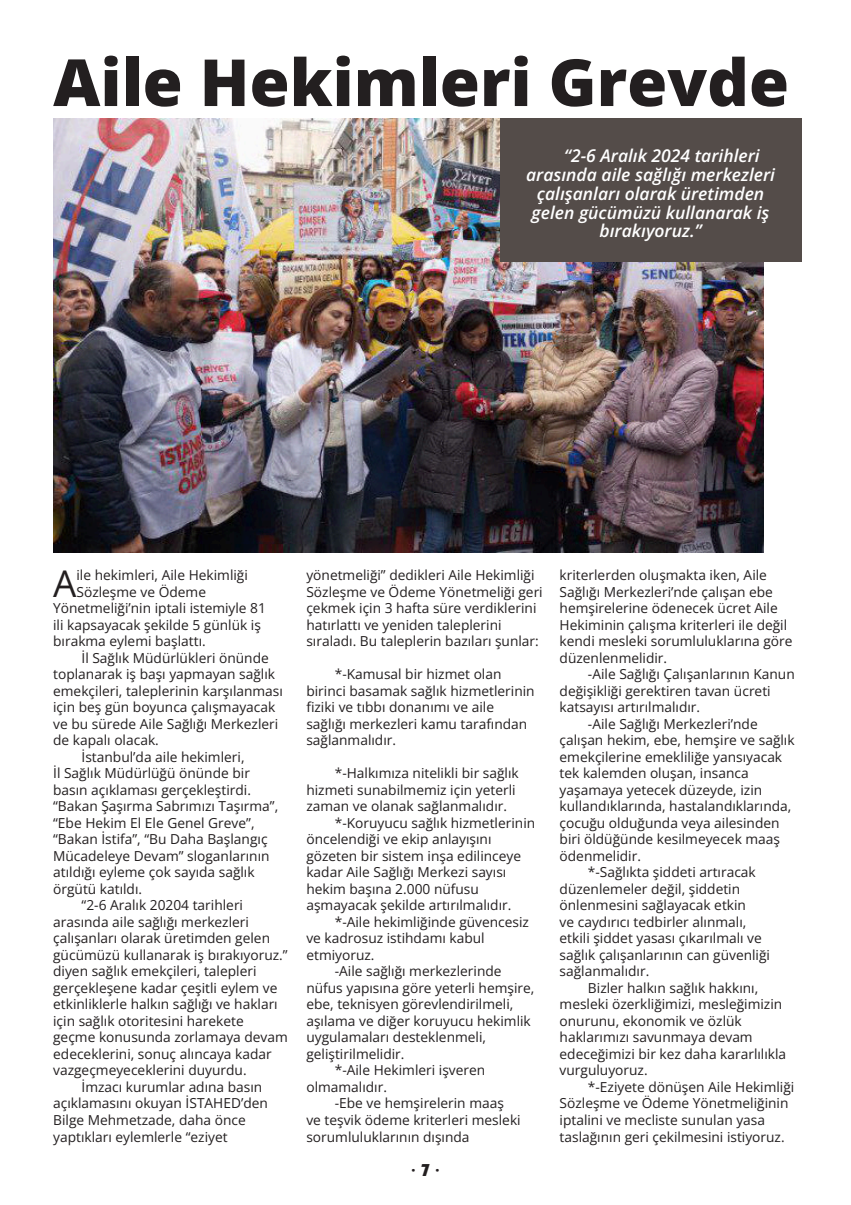
<style>
.page{position:relative;width:851px;height:1205px;background:#fff}
.page>*{position:absolute;margin:0;border:0;box-sizing:border-box;transform-origin:0 0}
.t1{font:65px "Open Sans";color:#231f20}
.t2{font:36.88px "Open Sans";color:#231f20}
.t3{font:italic 17.5px "Open Sans";color:#fff}
.t4{font:16.25px "Open Sans";color:#231f20}
.t5{font:13.75px/16.5px "Open Sans";color:#231f20}
.s1{font-family:"Revue BT"}
</style>
<div class="page">
<img style="left:53px;top:119px;width:710px;height:434px">
<div style="left:500px;top:119px;width:301px;height:143px;background:#544c49"></div>
<h1 class="t1" style="left:53px;top:38px;width:737px">Aile Hekimleri Grevde</h1>
<p class="t3" style="left:564px;top:144px;width:197px">“2-6 Aralık 2024 tarihleri</p>
<p class="t3" style="left:526px;top:162px;width:250px">arasında aile sağlığı merkezleri</p>
<p class="t3" style="left:536px;top:181px;width:229px">çalışanları olarak üretimden</p>
<p class="t3" style="left:531px;top:200px;width:239px">gelen gücümüzü kullanarak iş</p>
<p class="t3" style="left:599px;top:219px;width:103px">bırakıyoruz.”</p>
<h2 class="t2" style="left:53px;top:558px;width:25px">A</h2>
<p class="t5" style="left:76px;top:567px;width:173px">ile hekimleri, Aile Hekimliği</p>
<p class="t5" style="left:76px;top:583px;width:131px">Sözleşme ve Ödeme</p>
<p class="t5" style="left:53px;top:600px;width:214px">Yönetmeliği’nin iptali istemiyle 81</p>
<p class="t5" style="left:53px;top:616px;width:209px">ili kapsayacak şekilde 5 günlük iş</p>
<p class="t5" style="left:53px;top:633px;width:154px">bırakma eylemi başlattı.</p>
<p class="t5" style="left:82px;top:649px;width:189px">İl Sağlık Müdürlükleri önünde</p>
<p class="t5" style="left:53px;top:666px;width:223px">toplanarak iş başı yapmayan sağlık</p>
<p class="t5" style="left:53px;top:682px;width:231px">emekçileri, taleplerinin karşılanması</p>
<p class="t5" style="left:53px;top:699px;width:224px">için beş gün boyunca çalışmayacak</p>
<p class="t5" style="left:53px;top:715px;width:226px">ve bu sürede Aile Sağlığı Merkezleri</p>
<p class="t5" style="left:53px;top:732px;width:107px">de kapalı olacak.</p>
<p class="t5" style="left:82px;top:748px;width:164px">İstanbul’da aile hekimleri,</p>
<p class="t5" style="left:53px;top:765px;width:198px">İl Sağlık Müdürlüğü önünde bir</p>
<p class="t5" style="left:53px;top:781px;width:199px">basın açıklaması gerçekleştirdi.</p>
<p class="t5" style="left:53px;top:798px;width:226px">“Bakan Şaşırma Sabrımızı Taşırma”,</p>
<p class="t5" style="left:53px;top:814px;width:203px">“Ebe Hekim El Ele Genel Greve”,</p>
<p class="t5" style="left:53px;top:831px;width:216px">“Bakan İstifa”, “Bu Daha Başlangıç</p>
<p class="t5" style="left:53px;top:847px;width:218px">Mücadeleye Devam” sloganlarının</p>
<p class="t5" style="left:53px;top:864px;width:203px">atıldığı eyleme çok sayıda sağlık</p>
<p class="t5" style="left:53px;top:880px;width:90px">örgütü katıldı.</p>
<p class="t5" style="left:82px;top:897px;width:163px">“2-6 Aralık 20204 tarihleri</p>
<p class="t5" style="left:53px;top:913px;width:197px">arasında aile sağlığı merkezleri</p>
<p class="t5" style="left:53px;top:930px;width:218px">çalışanları olarak üretimden gelen</p>
<p class="t5" style="left:53px;top:946px;width:236px">gücümüzü kullanarak iş bırakıyoruz.”</p>
<p class="t5" style="left:53px;top:963px;width:205px">diyen sağlık emekçileri, talepleri</p>
<p class="t5" style="left:53px;top:979px;width:226px">gerçekleşene kadar çeşitli eylem ve</p>
<p class="t5" style="left:53px;top:996px;width:226px">etkinliklerle halkın sağlığı ve hakları</p>
<p class="t5" style="left:53px;top:1012px;width:192px">için sağlık otoritesini harekete</p>
<p class="t5" style="left:53px;top:1029px;width:236px">geçme konusunda zorlamaya devam</p>
<p class="t5" style="left:53px;top:1045px;width:220px">edeceklerini, sonuç alıncaya kadar</p>
<p class="t5" style="left:53px;top:1062px;width:195px">vazgeçmeyeceklerini duyurdu.</p>
<p class="t5" style="left:82px;top:1078px;width:182px">İmzacı kurumlar adına basın</p>
<p class="t5" style="left:53px;top:1095px;width:216px">açıklamasını okuyan İSTAHED’den</p>
<p class="t5" style="left:53px;top:1111px;width:194px">Bilge Mehmetzade, daha önce</p>
<p class="t5" style="left:53px;top:1128px;width:176px">yaptıkları eylemlerle “eziyet</p>
<p class="t5" style="left:306px;top:567px;width:238px">yönetmeliği” dedikleri Aile Hekimliği Sözleşme ve Ödeme Yönetmeliği geri çekmek için 3 hafta süre verdiklerini hatırlattı ve yeniden taleplerini sıraladı. Bu taleplerin bazıları şunlar:</p>
<p class="t5" style="left:306px;top:666px;width:230px;text-indent:28px">*-Kamusal bir hizmet olan birinci basamak sağlık hizmetlerinin fiziki ve tıbbı donanımı ve aile sağlığı merkezleri kamu tarafından sağlanmalıdır.</p>
<p class="t5" style="left:335px;top:765px;width:185px">*-Halkımıza nitelikli bir sağlık</p>
<p class="t5" style="left:306px;top:781px;width:211px">hizmeti sunabilmemiz için yeterli</p>
<p class="t5" style="left:306px;top:798px;width:202px">zaman ve olanak sağlanmalıdır.</p>
<p class="t5" style="left:335px;top:814px;width:202px">*-Koruyucu sağlık hizmetlerinin</p>
<p class="t5" style="left:306px;top:831px;width:187px">öncelendiği ve ekip anlayışını</p>
<p class="t5" style="left:306px;top:847px;width:216px">gözeten bir sistem inşa edilinceye</p>
<p class="t5" style="left:306px;top:864px;width:201px">kadar Aile Sağlığı Merkezi sayısı</p>
<p class="t5" style="left:306px;top:880px;width:174px">hekim başına 2.000 nüfusu</p>
<p class="t5" style="left:306px;top:897px;width:206px">aşmayacak şekilde artırılmalıdır.</p>
<p class="t5" style="left:335px;top:913px;width:196px">*-Aile hekimliğinde güvencesiz</p>
<p class="t5" style="left:306px;top:930px;width:180px">ve kadrosuz istihdamı kabul</p>
<p class="t5" style="left:306px;top:946px;width:70px">etmiyoruz.</p>
<p class="t5" style="left:335px;top:963px;width:168px">-Aile sağlığı merkezlerinde</p>
<p class="t5" style="left:306px;top:979px;width:229px">nüfus yapısına göre yeterli hemşire,</p>
<p class="t5" style="left:306px;top:996px;width:208px">ebe, teknisyen görevlendirilmeli,</p>
<p class="t5" style="left:306px;top:1012px;width:226px">aşılama ve diğer koruyucu hekimlik</p>
<p class="t5" style="left:306px;top:1029px;width:181px">uygulamaları desteklenmeli,</p>
<p class="t5" style="left:306px;top:1045px;width:100px">geliştirilmelidir.</p>
<p class="t5" style="left:335px;top:1062px;width:152px">*-Aile Hekimleri işveren</p>
<p class="t5" style="left:306px;top:1078px;width:82px">olmamalıdır.</p>
<p class="t5" style="left:335px;top:1095px;width:171px">-Ebe ve hemşirelerin maaş</p>
<p class="t5" style="left:306px;top:1111px;width:216px">ve teşvik ödeme kriterleri mesleki</p>
<p class="t5" style="left:306px;top:1128px;width:165px">sorumluluklarının dışında</p>
<p class="t4" style="left:411px;top:1159px;width:30px">· <span class="s1">7</span> ·</p>
<p class="t5" style="left:559px;top:567px;width:234px">kriterlerden oluşmakta iken, Aile Sağlığı Merkezleri’nde çalışan ebe hemşirelerine ödenecek ücret Aile Hekiminin çalışma kriterleri ile değil kendi mesleki sorumluluklarına göre düzenlenmelidir.</p>
<p class="t5" style="left:588px;top:666px;width:208px">-Aile Sağlığı Çalışanlarının Kanun</p>
<p class="t5" style="left:559px;top:682px;width:212px">değişikliği gerektiren tavan ücreti</p>
<p class="t5" style="left:559px;top:699px;width:142px">katsayısı artırılmalıdır.</p>
<p class="t5" style="left:588px;top:715px;width:171px">-Aile Sağlığı Merkezleri’nde</p>
<p class="t5" style="left:559px;top:732px;width:236px">çalışan hekim, ebe, hemşire ve sağlık</p>
<p class="t5" style="left:559px;top:748px;width:224px">emekçilerine emekliliğe yansıyacak</p>
<p class="t5" style="left:559px;top:765px;width:191px">tek kalemden oluşan, insanca</p>
<p class="t5" style="left:559px;top:781px;width:204px">yaşamaya yetecek düzeyde, izin</p>
<p class="t5" style="left:559px;top:798px;width:233px">kullandıklarında, hastalandıklarında,</p>
<p class="t5" style="left:559px;top:814px;width:221px">çocuğu olduğunda veya ailesinden</p>
<p class="t5" style="left:559px;top:831px;width:222px">biri öldüğünde kesilmeyecek maaş</p>
<p class="t5" style="left:559px;top:847px;width:83px">ödenmelidir.</p>
<p class="t5" style="left:588px;top:864px;width:169px">*-Sağlıkta şiddeti artıracak</p>
<p class="t5" style="left:559px;top:880px;width:182px">düzenlemeler değil, şiddetin</p>
<p class="t5" style="left:559px;top:897px;width:188px">önlenmesini sağlayacak etkin</p>
<p class="t5" style="left:559px;top:913px;width:188px">ve caydırıcı tedbirler alınmalı,</p>
<p class="t5" style="left:559px;top:930px;width:204px">etkili şiddet yasası çıkarılmalı ve</p>
<p class="t5" style="left:559px;top:946px;width:212px">sağlık çalışanlarının can güvenliği</p>
<p class="t5" style="left:559px;top:963px;width:91px">sağlanmalıdır.</p>
<p class="t5" style="left:588px;top:979px;width:172px">Bizler halkın sağlık hakkını,</p>
<p class="t5" style="left:559px;top:996px;width:224px">mesleki özerkliğimizi, mesleğimizin</p>
<p class="t5" style="left:559px;top:1012px;width:184px">onurunu, ekonomik ve özlük</p>
<p class="t5" style="left:559px;top:1029px;width:194px">haklarımızı savunmaya devam</p>
<p class="t5" style="left:559px;top:1045px;width:228px">edeceğimizi bir kez daha kararlılıkla</p>
<p class="t5" style="left:559px;top:1062px;width:89px">vurguluyoruz.</p>
<p class="t5" style="left:588px;top:1078px;width:208px">*-Eziyete dönüşen Aile Hekimliği</p>
<p class="t5" style="left:559px;top:1095px;width:230px">Sözleşme ve Ödeme Yönetmeliğinin</p>
<p class="t5" style="left:559px;top:1111px;width:207px">iptalini ve mecliste sunulan yasa</p>
<p class="t5" style="left:559px;top:1128px;width:226px">taslağının geri çekilmesini istiyoruz.</p>
</div>
